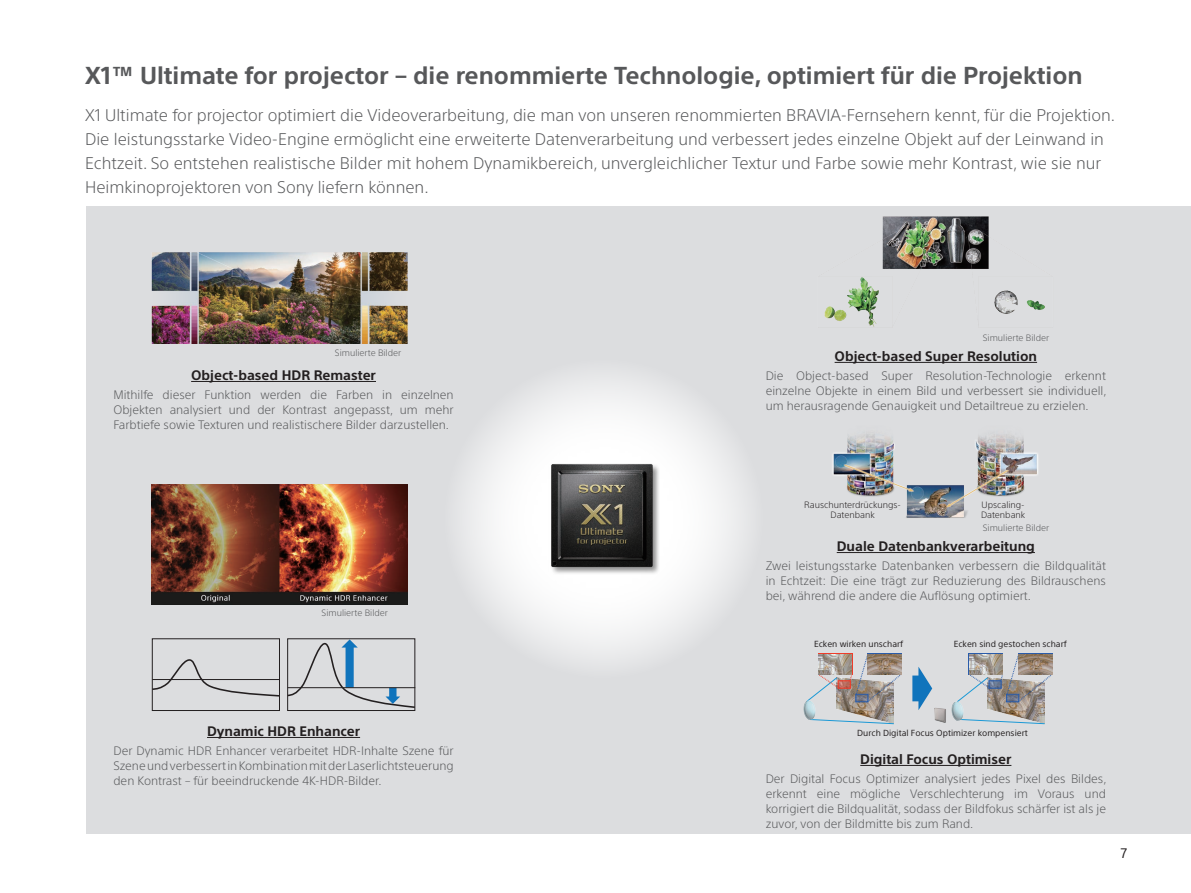
<style>
.page{position:relative;width:1191px;height:893px;background:#fff}
.page>*{position:absolute;margin:0;border:0;box-sizing:border-box;transform-origin:0 0}
.t1{font:700 24px "SST";color:#57585a}
.t2{font:300 16.5px/24px "SST";color:#57585a}
.t_heading_Underline{font:700 13.5px "SST";color:#231f20}
.t3{font:13.5px "SST";color:#231f20}
.t4{font:300 12px/15px "SST";color:#57585a;text-align:justify}
.t5{font:300 9px "SST";color:#57585a}
.t6{font:300 9px "SST";color:#231f20}
.t7{font:8.7px "SST";color:#231f20}
</style>
<div class="page">
<div style="left:87px;top:206px;width:1104px;height:628px;background:#dcdddf"></div>
<svg style="left:444px;top:359px;width:319px;height:319px"></svg>
<img style="left:548px;top:463px;width:111px;height:111px">
<hr style="left:834px;top:362px;width:203px;height:1px;background:#231f20">
<img style="left:824px;top:216px;width:221px;height:111px">
<hr style="left:860px;top:765px;width:151px;height:1px;background:#231f20">
<svg style="left:901px;top:654px;width:1px;height:21px"></svg>
<svg style="left:968px;top:654px;width:32px;height:21px"></svg>
<img style="left:987px;top:678px;width:57px;height:41px">
<svg style="left:964px;top:719px;width:80px;height:5px"></svg>
<svg style="left:991px;top:683px;width:8px;height:3px"></svg>
<div style="left:989px;top:681px;width:12px;height:7px;border:1px solid #2a5caa"></div>
<svg style="left:959px;top:674px;width:31px;height:28px"></svg>
<svg style="left:1000px;top:654px;width:52px;height:48px"></svg>
<div style="left:912px;top:675px;width:9px;height:26px;background:#1074bc"></div>
<svg style="left:918px;top:667px;width:14px;height:43px"></svg>
<img style="left:1018px;top:654px;width:34px;height:20px">
<img style="left:969px;top:654px;width:33px;height:20px">
<img style="left:836px;top:678px;width:57px;height:41px">
<svg style="left:816px;top:719px;width:78px;height:5px"></svg>
<svg style="left:840px;top:683px;width:8px;height:3px"></svg>
<div style="left:838px;top:681px;width:12px;height:7px;border:1px solid #ef3c2a"></div>
<svg style="left:809px;top:674px;width:30px;height:28px"></svg>
<svg style="left:849px;top:654px;width:52px;height:48px"></svg>
<img style="left:867px;top:654px;width:34px;height:20px">
<img style="left:818px;top:654px;width:34px;height:20px">
<img style="left:803px;top:699px;width:13px;height:22px">
<img style="left:929px;top:700px;width:35px;height:23px">
<hr style="left:836px;top:552px;width:199px;height:1px;background:#231f20">
<img style="left:832px;top:434px;width:206px;height:84px">
<hr style="left:191px;top:381px;width:185px;height:1px;background:#231f20">
<img style="left:152px;top:252px;width:255px;height:92px">
<hr style="left:207px;top:737px;width:153px;height:1px;background:#231f20">
<img style="left:152px;top:484px;width:255px;height:121px">
<div style="left:152px;top:638px;width:128px;height:73px;border:1px solid #231f20"></div>
<svg style="left:152px;top:639px;width:261px;height:70px"></svg>
<hr style="left:288px;top:687px;width:127px;height:1px;background:#231f20">
<div style="left:287px;top:638px;width:128px;height:73px;border:1px solid #231f20"></div>
<p class="t1" style="left:85px;top:62px;width:999px">X1™ Ultimate for projector – die renommierte Technologie, optimiert für die Projektion</p>
<p class="t2" style="left:85px;top:103px;width:1031px">X1 Ultimate for projector optimiert die Videoverarbeitung, die man von unseren renommierten BRAVIA-Fernsehern kennt, für die Projektion.</p>
<p class="t2" style="left:85px;top:127px;width:1020px">Die leistungsstarke Video-Engine ermöglicht eine erweiterte Datenverarbeitung und verbessert jedes einzelne Objekt auf der Leinwand in<br>Echtzeit. So entstehen realistische Bilder mit hohem Dynamikbereich, unvergleichlicher Textur und Farbe sowie mehr Kontrast, wie sie nur<br>Heimkinoprojektoren von Sony liefern können.</p>
<p class="t5" style="left:335px;top:347px;width:68px">Simulierte Bilder</p>
<p class="t_heading_Underline" style="left:191px;top:367px;width:186px">Object-based HDR Remaster</p>
<p class="t4" style="left:113px;top:387px;width:342px">Mithilfe dieser Funktion werden die Farben in einzelnen Objekten analysiert und der Kontrast angepasst, um mehr Farbtiefe sowie Texturen und realistischere Bilder darzustellen.</p>
<p class="t5" style="left:322px;top:607px;width:68px">Simulierte Bilder</p>
<p class="t_heading_Underline" style="left:207px;top:723px;width:155px">Dynamic HDR Enhancer</p>
<p class="t4" style="left:113px;top:743px;width:342px">Der Dynamic HDR Enhancer verarbeitet HDR-Inhalte Szene für Szene und verbessert in Kombination mit der Laserlichtsteuerung den Kontrast – für beeindruckende 4K-HDR-Bilder.</p>
<p class="t5" style="left:982px;top:333px;width:68px">Simulierte Bilder</p>
<p class="t_heading_Underline" style="left:834px;top:348px;width:204px">Object-based Super Resolution</p>
<p class="t4" style="left:765px;top:368px;width:342px">Die Object-based Super Resolution-Technologie erkennt einzelne Objekte in einem Bild und verbessert sie individuell, um herausragende Genauigkeit und Detailtreue zu erzielen.</p>
<p class="t6" style="left:804px;top:500px;width:98px">Rauschunterdrückungs-</p>
<p class="t6" style="left:830px;top:509px;width:46px">Datenbank</p>
<p class="t6" style="left:981px;top:500px;width:45px">Upscaling-</p>
<p class="t6" style="left:981px;top:509px;width:46px">Datenbank</p>
<p class="t5" style="left:982px;top:523px;width:68px">Simulierte Bilder</p>
<p class="t_heading_Underline" style="left:836px;top:538px;width:200px">Duale Datenbankverarbeitung</p>
<p class="t4" style="left:765px;top:559px;width:342px">Zwei leistungsstarke Datenbanken verbessern die Bildqualität in Echtzeit: Die eine trägt zur Reduzierung des Bildrauschens bei, während die andere die Auflösung optimiert.</p>
<p class="t7" style="left:814px;top:639px;width:91px">Ecken wirken unscharf</p>
<p class="t7" style="left:953px;top:639px;width:114px">Ecken sind gestochen scharf</p>
<p class="t7" style="left:857px;top:728px;width:172px">Durch Digital Focus Optimizer kompensiert</p>
<p class="t_heading_Underline" style="left:860px;top:751px;width:153px">Digital Focus Optimiser</p>
<p class="t4" style="left:765px;top:771px;width:342px">Der Digital Focus Optimizer analysiert jedes Pixel des Bildes, erkennt eine mögliche Verschlechterung im Voraus und korrigiert die Bildqualität, sodass der Bildfokus schärfer ist als je zuvor, von der Bildmitte bis zum Rand.</p>
<p class="t3" style="left:1120px;top:845px;width:8px">7</p>
</div>
